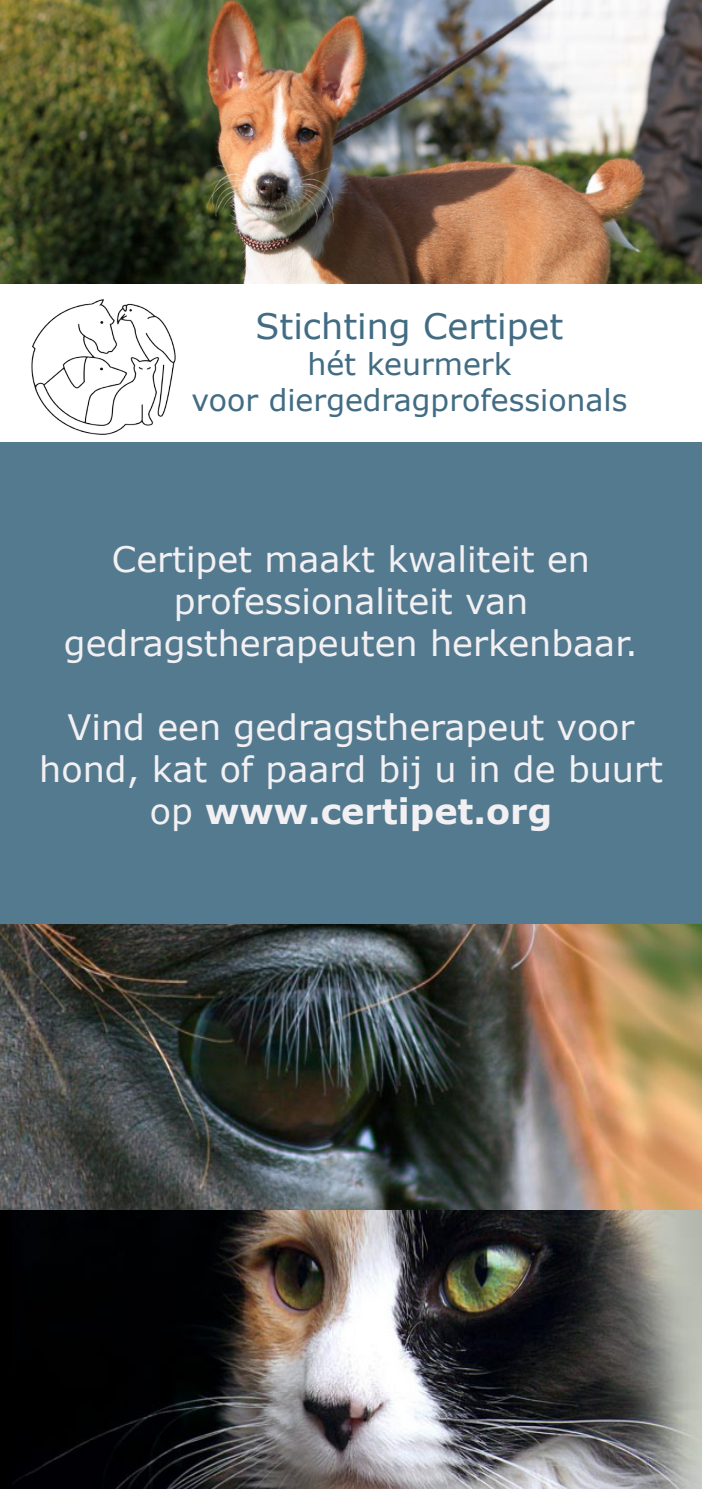
<style>
.page{position:relative;width:702px;height:1489px;background:#fff}
.page>*{position:absolute;margin:0;border:0;box-sizing:border-box;transform-origin:0 0}
.t1{font:35px/42px "Verdana";color:#f2f0f2;text-align:center}
.t2{font:35px "Verdana";color:#416c83}
.t3{font:30px "Verdana";color:#416c83}
.s1{font-weight:700}
</style>
<div class="page">
<div style="left:0;top:0;width:702px;height:1488px;background:#547a8f"></div>
<div style="left:0;top:280px;width:702px;height:161px;background:#fff"></div>
<img style="left:0;top:924px;width:702px;height:286px">
<img style="left:0;top:1210px;width:702px;height:278px">
<img style="left:0;top:0;width:702px;height:284px">
<img style="left:31px;top:299px;width:145px;height:136px">
<p class="t2" style="left:255px;top:302px;width:309px">Stichting Certipet</p>
<p class="t3" style="left:307px;top:343px;width:206px">hét keurmerk</p>
<p class="t3" style="left:191px;top:379px;width:437px">voor diergedragprofessionals</p>
<p class="t1" style="left:112px;top:537px;width:479px">Certipet maakt kwaliteit en</p>
<p class="t1" style="left:174px;top:579px;width:356px">professionaliteit van</p>
<p class="t1" style="left:64px;top:621px;width:575px">gedragstherapeuten herkenbaar.</p>
<p class="t1" style="left:39px;top:705px;width:625px">Vind een gedragstherapeut voor hond, kat of paard bij u in de buurt op <span class="s1">www.certipet.org</span></p>
</div>
